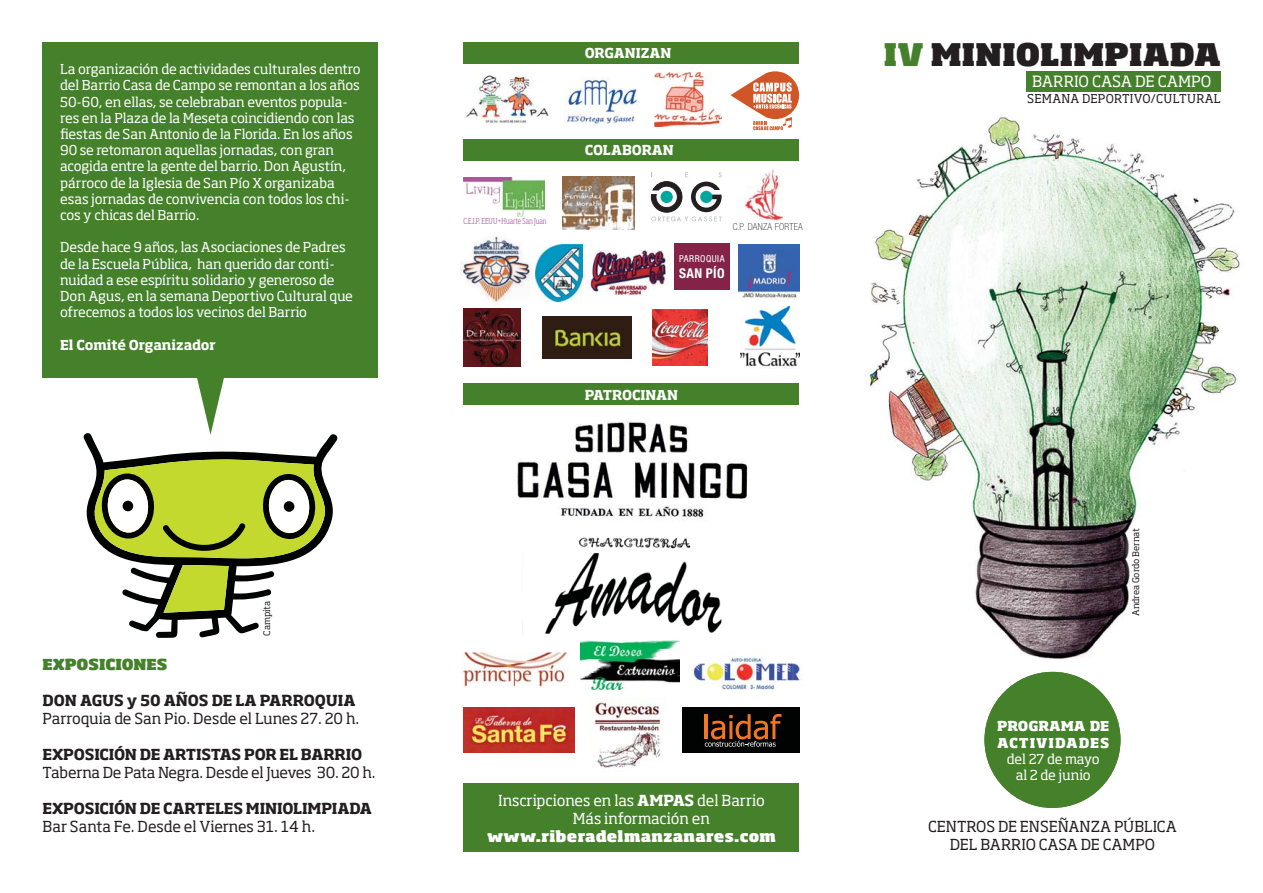
<style>
.page{position:relative;width:1263px;height:893px;background:#fff}
.page>*{position:absolute;margin:0;border:0;box-sizing:border-box;transform-origin:0 0}
.t1{font:800 30.75px "Soho Std";letter-spacing:.01em;color:#231f20}
.t2{font:15.45px "Soho Std";color:#fff}
.t3{font:15px/18px "Soho Std";letter-spacing:-.01em;color:#231f20;text-align:center}
.t4{font:700 15px "Soho Std";letter-spacing:-.01em;color:#231f20}
.t5{font:15px/18px "Soho Std";letter-spacing:-.005em;color:#fff}
.t6{font:800 15px "Soho Std";letter-spacing:.025em;color:#fff}
.t7{font:800 15px "Soho Std";color:#45812b}
.t8{font:13.5px/16.2px "Soho Std";letter-spacing:-.015em;color:#fff}
.t9{font:700 13.5px "Soho Std";color:#fff}
.t10{font:800 13.5px/16.2px "Soho Std";letter-spacing:.025em;color:#fff}
.t11{font:700 condensed 13.5px "Helvetica Neue LT Std";letter-spacing:.025em;color:#fff}
.t12{font:12px "Soho Std";letter-spacing:.025em;color:#231f20}
.t13{font:100 condensed 9.6px "Helvetica Neue LT Std";letter-spacing:.025em;color:#231f20}
.t14{font:condensed 9.6px "Helvetica Neue LT Std";letter-spacing:.05em;color:#fff}
.t15{font:9px "Soho Std";letter-spacing:-.015em;color:#231f20}
.t16{font:300 condensed 8.1px "Soho Std";color:#a8589b}
.s1{font-weight:700}
.s2{color:#45812b}
</style>
<div class="page">
<div style="left:463px;top:384px;width:336px;height:21px;background:#45812b"></div>
<div style="left:463px;top:784px;width:336px;height:68px;background:#45812b"></div>
<img style="left:522px;top:537px;width:200px;height:106px">
<img style="left:744px;top:169px;width:40px;height:52px">
<img style="left:865px;top:71px;width:377px;height:722px">
<img style="left:593px;top:702px;width:68px;height:66px">
<div style="left:1026px;top:71px;width:194px;height:20px;background:#45812b"></div>
<img style="left:517px;top:422px;width:231px;height:96px">
<img style="left:652px;top:310px;width:56px;height:55px">
<svg style="left:730px;top:71px;width:69px;height:59px"></svg>
<img style="left:654px;top:73px;width:68px;height:54px">
<img style="left:564px;top:77px;width:74px;height:48px">
<img style="left:466px;top:75px;width:83px;height:49px">
<img style="left:460px;top:236px;width:72px;height:73px">
<img style="left:536px;top:245px;width:46px;height:56px">
<img style="left:738px;top:244px;width:61px;height:56px">
<img style="left:588px;top:251px;width:81px;height:44px">
<img style="left:463px;top:309px;width:58px;height:57px">
<svg style="left:83px;top:433px;width:255px;height:102px"></svg>
<svg style="left:93px;top:459px;width:236px;height:179px"></svg>
<div style="left:43px;top:43px;width:335px;height:335px;background:#45812b"></div>
<svg style="left:188px;top:378px;width:45px;height:57px"></svg>
<img style="left:463px;top:708px;width:111px;height:45px">
<img style="left:691px;top:657px;width:112px;height:33px">
<div style="left:682px;top:708px;width:118px;height:45px;background:#010202"></div>
<svg style="left:705px;top:714px;width:76px;height:33px"></svg>
<div style="left:984px;top:672px;width:136px;height:136px;background:#45812b;border-radius:50%"></div>
<svg style="left:651px;top:172px;width:71px;height:49px"></svg>
<img style="left:462px;top:651px;width:105px;height:35px">
<img style="left:580px;top:641px;width:99px;height:49px">
<img style="left:463px;top:177px;width:82px;height:40px">
<img style="left:740px;top:307px;width:59px;height:62px">
<img style="left:563px;top:177px;width:72px;height:52px">
<img style="left:542px;top:317px;width:89px;height:41px">
<div style="left:463px;top:139px;width:336px;height:22px;background:#45812b"></div>
<div style="left:463px;top:43px;width:336px;height:21px;background:#45812b"></div>
<div style="left:674px;top:244px;width:56px;height:46px;background:#842347"></div>
<p class="t8" style="left:60px;top:62px;width:302px">La organización de actividades culturales dentro del Barrio Casa de Campo se remontan a los años 50-60, en ellas, se celebraban eventos popula&shy;res en la Plaza de la Meseta coincidiendo con las fiestas de San Antonio de la Florida. En los años 90 se retomaron aquellas jornadas, con gran acogida entre la gente del barrio. Don Agustín, párroco de la Iglesia de San Pío X organizaba esas jornadas de convivencia con todos los chi&shy;cos y chicas del Barrio.</p>
<p class="t8" style="left:60px;top:240px;width:294px">Desde hace 9 años, las Asociaciones de Padres de la Escuela Pública, han querido dar conti&shy;nuidad a ese espíritu solidario y generoso de Don Agus, en la semana Deportivo Cultural que ofrecemos a todos los vecinos del Barrio</p>
<p class="t9" style="left:60px;top:339px;width:157px">El Comité Organizador</p>
<p class="t15" style="left:263px;top:636px;width:36px;rotate:-90deg">Campita</p>
<p class="t7" style="left:43px;top:658px;width:126px">EXPOSICIONES</p>
<p class="t4" style="left:43px;top:695px;width:315px">DON AGUS y 50 AÑOS DE LA PARROQUIA</p>
<p class="t3" style="left:43px;top:711px;width:318px">Parroquia de San Pio. Desde el Lunes 27. 20 h.</p>
<p class="t4" style="left:43px;top:749px;width:321px">EXPOSICIÓN DE ARTISTAS POR EL BARRIO</p>
<p class="t3" style="left:43px;top:765px;width:335px">Taberna De Pata Negra. Desde el Jueves 30. 20 h.</p>
<p class="t4" style="left:43px;top:803px;width:331px">EXPOSICIÓN DE CARTELES MINIOLIMPIADA</p>
<p class="t3" style="left:43px;top:819px;width:274px">Bar Santa Fe. Desde el Viernes 31. 14 h.</p>
<p class="t9" style="left:585px;top:48px;width:88px">ORGANIZAN</p>
<p class="t16" style="left:463px;top:216px;width:84px">C.E.I.P. EEUU+Huarte San Juan</p>
<p class="t9" style="left:585px;top:145px;width:91px">COLABORAN</p>
<p class="t13" style="left:733px;top:222px;width:71px">C.P. DANZA FORTEA</p>
<p class="t14" style="left:679px;top:253px;width:47px">PARROQUIA</p>
<p class="t11" style="left:679px;top:266px;width:47px">SAN PÍO</p>
<p class="t9" style="left:585px;top:389px;width:95px">PATROCINAN</p>
<p class="t5" style="left:573px;top:792px;width:193px;text-indent:-75px">Inscripciones en las <span class="s1">AMPAS</span> del Barrio<br>Más información en</p>
<p class="t6" style="left:487px;top:829px;width:290px">www.riberadelmanzanares.com</p>
<h1 class="t1" style="left:884px;top:40px;width:339px"><span class="s2">IV</span> MINIOLIMPIADA</h1>
<p class="t2" style="left:1032px;top:75px;width:181px">BARRIO CASA DE CAMPO</p>
<p class="t12" style="left:1027px;top:93px;width:195px">SEMANA DEPORTIVO/CULTURAL</p>
<p class="t15" style="left:1132px;top:616px;width:89px;rotate:-90deg">Andrea Gordo Bernat</p>
<p class="t10" style="left:997px;top:720px;width:114px">PROGRAMA DE<br>ACTIVIDADES</p>
<p class="t8" style="left:1007px;top:751px;width:94px;text-align:center">del 27 de mayo al 2 de junio</p>
<p class="t3" style="left:928px;top:819px;width:250px">CENTROS DE ENSEÑANZA PÚBLICA<br>DEL BARRIO CASA DE CAMPO</p>
</div>
